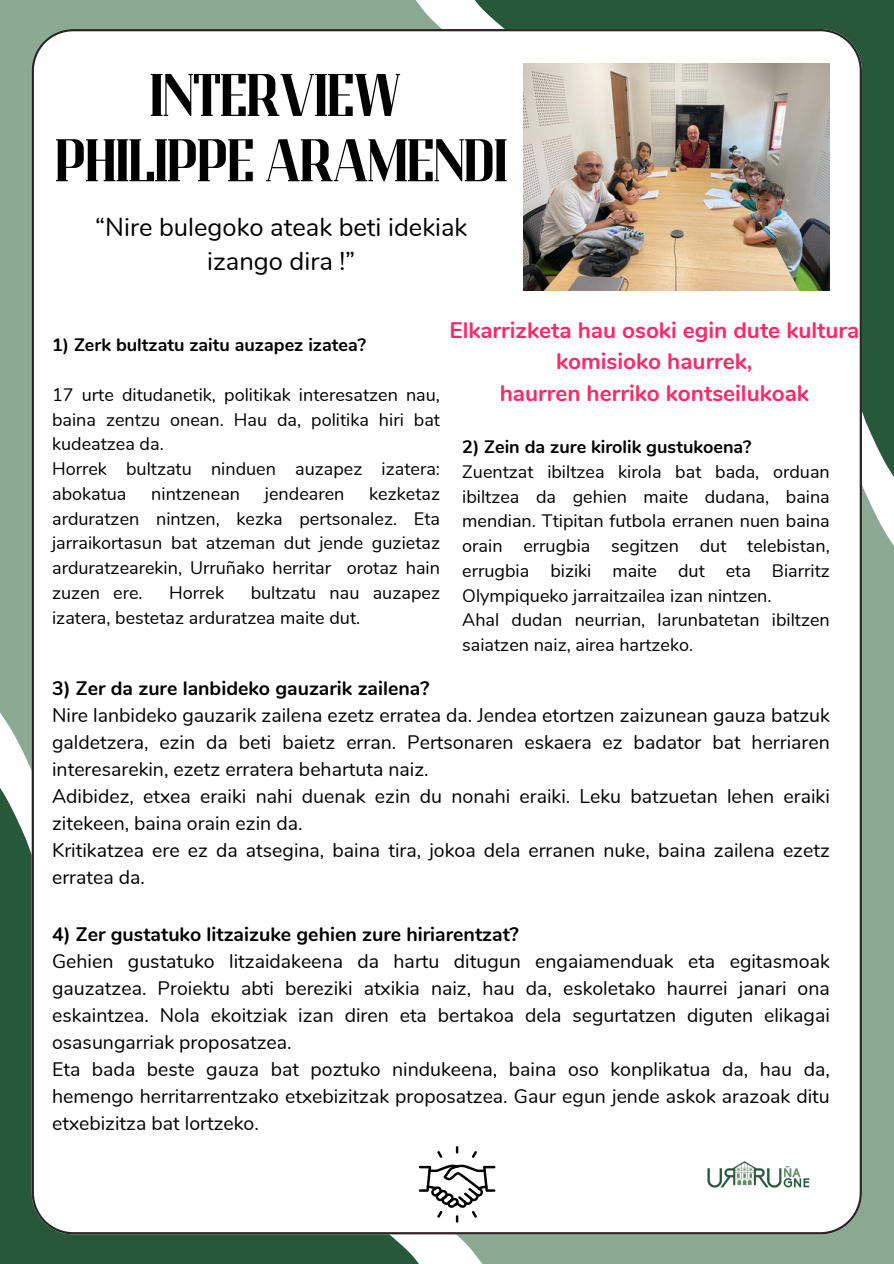
<style>
.page{position:relative;width:894px;height:1264px;background:#fff}
.page>*{position:absolute;margin:0;border:0;box-sizing:border-box;transform-origin:0 0}
.t1{font:60px/65.2px "Adirek Serif 700";color:#000;text-align:center}
.t2{font:25.5px/34.8px "Nunito";color:#000;text-align:center}
.t3{font:700 22.5px/31.5px "Nunito";color:#ff2768;text-align:center}
.t4{font:19.5px/27px "Nunito";color:#000;text-align:justify}
.t5{font:700 19.5px "Nunito";color:#000}
.t6{font:18px/24.8px "Nunito";color:#000;text-align:justify}
.t7{font:700 18px "Nunito";color:#000}
</style>
<div class="page">
<div style="left:0;top:0;width:893px;height:1263px;background:#8ca993"></div>
<svg style="left:0;top:722px;width:462px;height:541px;fill:#27583a"></svg>
<svg style="left:429px;top:0;width:464px;height:539px;fill:#27583a"></svg>
<div style="left:32px;top:29px;width:829px;height:1205px;background:#fff"></div>
<img style="left:523px;top:63px;width:306px;height:227px">
<svg style="left:455px;top:1146px;width:3px;height:7px"></svg>
<svg style="left:471px;top:1150px;width:6px;height:7px"></svg>
<svg style="left:418px;top:1164px;width:77px;height:58px"></svg>
<svg style="left:437px;top:1150px;width:5px;height:7px"></svg>
<img style="left:700px;top:1132px;width:116px;height:83px">
<h3 class="t1" style="left:55px;top:63px;width:453px">INTERVIEW<br>PHILIPPE ARAMENDI</h3>
<h4 class="t2" style="left:95px;top:210px;width:373px">“Nire bulegoko ateak beti idekiak izango dira !”</h4>
<p class="t7" style="left:52px;top:333px;width:315px">1) Zerk bultzatu zaitu auzapez izatea?</p>
<h1 class="t6" style="left:52px;top:382px;width:389px">17 urte ditudanetik, politikak interesatzen nau, baina zentzu onean. Hau da, politika hiri bat kudeatzea da.</h1>
<h2 class="t6" style="left:52px;top:457px;width:389px">Horrek bultzatu ninduen auzapez izatera: abokatua</h2>
<h2 class="t6" style="left:52px;top:481px;width:389px;text-indent:317px">kezketaz arduratzen nintzen, kezka pertsonalez. Eta jarraikortasun bat atzeman dut jende guzietaz arduratzearekin, Urruñako herritar orotaz hain zuzen ere.</h2>
<h2 class="t6" style="left:151px;top:481px;width:90px">nintzenean</h2>
<h2 class="t6" style="left:265px;top:481px;width:81px">jendearen</h2>
<h2 class="t6" style="left:52px;top:580px;width:389px;text-indent:198px">bultzatu nau auzapez izatera, bestetaz arduratzea maite dut.</h2>
<h2 class="t6" style="left:169px;top:580px;width:56px">Horrek</h2>
<p class="t3" style="left:449px;top:314px;width:411px">Elkarrizketa hau osoki egin dute kultura komisioko haurrek,<br>haurren herriko kontseilukoak</p>
<p class="t7" style="left:462px;top:435px;width:291px">2) Zein da zure kirolik gustukoena?</p>
<p class="t6" style="left:462px;top:459px;width:369px">Zuentzat ibiltzea kirola bat bada, orduan ibiltzea da gehien maite dudana, baina mendian. Ttipitan futbola erranen nuen baina orain errugbia segitzen dut telebistan, errugbia biziki maite dut eta Biarritz Olympiqueko jarraitzailea izan nintzen.</p>
<p class="t6" style="left:462px;top:608px;width:369px">Ahal dudan neurrian, larunbatetan ibiltzen saiatzen naiz, airea hartzeko.</p>
<p class="t5" style="left:52px;top:675px;width:378px">3) Zer da zure lanbideko gauzarik zailena?</p>
<p class="t4" style="left:52px;top:702px;width:779px">Nire lanbideko gauzarik zailena ezetz erratea da. Jendea etortzen zaizunean gauza batzuk galdetzera, ezin da beti baietz erran. Pertsonaren eskaera ez badator bat herriaren interesarekin, ezetz erratera behartuta naiz.</p>
<p class="t4" style="left:52px;top:783px;width:779px">Adibidez, etxea eraiki nahi duenak ezin du nonahi eraiki. Leku batzuetan lehen eraiki zitekeen, baina orain ezin da.</p>
<p class="t4" style="left:52px;top:837px;width:779px">Kritikatzea ere ez da atsegina, baina tira, jokoa dela erranen nuke, baina zailena ezetz erratea da.</p>
<p class="t5" style="left:52px;top:921px;width:468px">4) Zer gustatuko litzaizuke gehien zure hiriarentzat?</p>
<p class="t4" style="left:52px;top:948px;width:779px">Gehien gustatuko litzaidakeena da hartu ditugun engaiamenduak eta egitasmoak gauzatzea. Proiektu abti bereziki atxikia naiz, hau da, eskoletako haurrei janari ona eskaintzea. Nola ekoitziak izan diren eta bertakoa dela segurtatzen diguten elikagai osasungarriak proposatzea.</p>
<p class="t4" style="left:52px;top:1056px;width:779px">Eta bada beste gauza bat poztuko nindukeena, baina oso konplikatua da, hau da, hemengo herritarrentzako etxebizitzak proposatzea. Gaur egun jende askok arazoak ditu etxebizitza bat lortzeko.</p>
</div>
